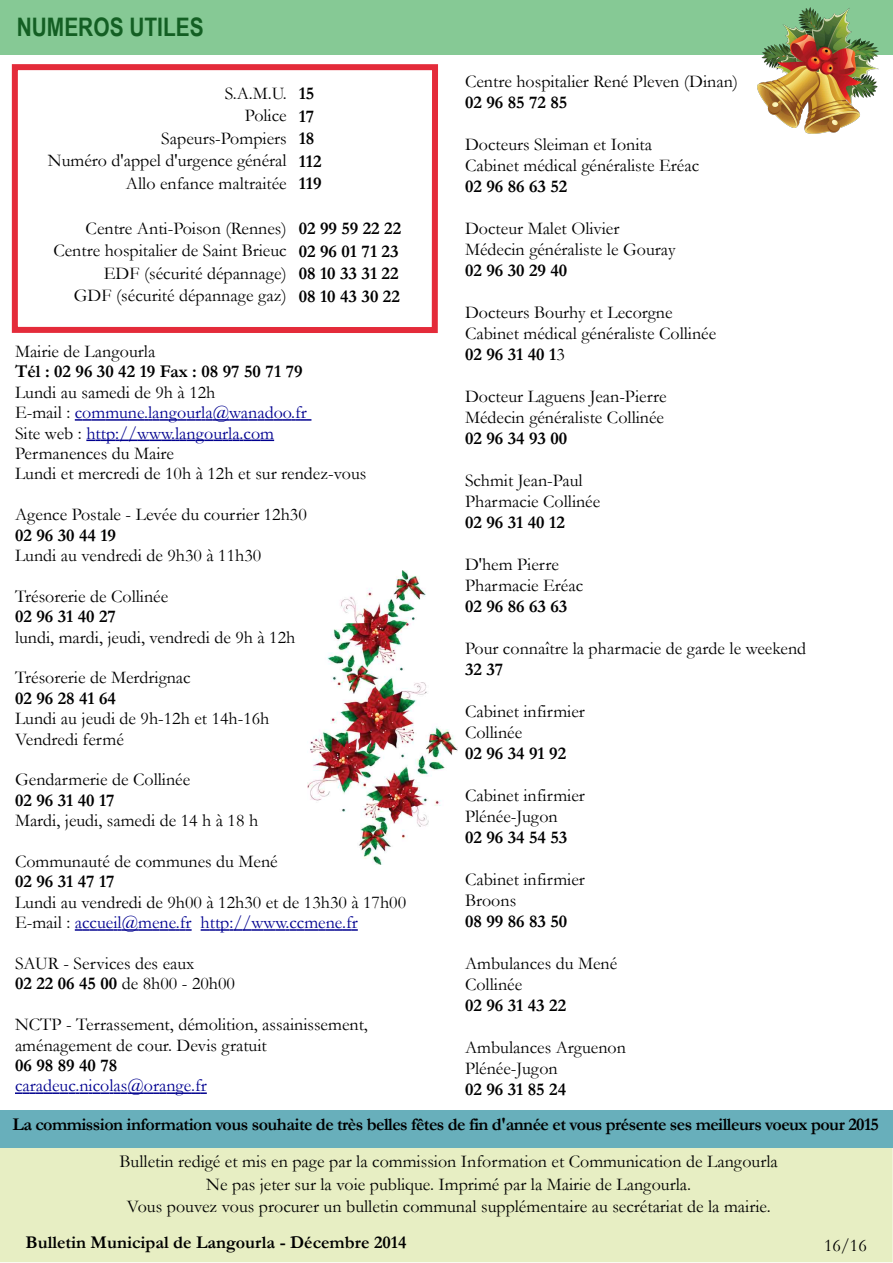
<style>
.page{position:relative;width:893px;height:1263px;background:#fff}
.page>*{position:absolute;margin:0;border:0;box-sizing:border-box;transform-origin:0 0}
.t1{font:700 25.5px "Arial Narrow";color:#135f23}
.t2{font:18px/21px "Garamond";color:#000}
.t3{font:700 18px/22.5px "Garamond";color:#000}
.t4{font:700 18px "Garamond";letter-spacing:-.03em;color:#000}
.t5{font:18px "Garamond";color:#00008f}
.s1{color:#00008f}
.s2{font-weight:700}
</style>
<div class="page">
<div style="left:0;top:0;width:893px;height:55px;background:#86c995"></div>
<svg style="left:75px;top:419px;width:236px;height:2px"></svg>
<svg style="left:86px;top:440px;width:188px;height:1px"></svg>
<svg style="left:75px;top:929px;width:117px;height:2px"></svg>
<svg style="left:201px;top:929px;width:157px;height:2px"></svg>
<svg style="left:15px;top:1092px;width:192px;height:2px"></svg>
<div style="left:12px;top:64px;width:426px;height:269px;border:6px solid #e42b3a"></div>
<div style="left:0;top:1148px;width:893px;height:114px;background:#e7eec3"></div>
<img style="left:758px;top:8px;width:121px;height:126px">
<img style="left:308px;top:570px;width:150px;height:295px">
<div style="left:0;top:1110px;width:892px;height:38px;background:#68afbb"></div>
<h1 class="t1" style="left:17px;top:13px;width:188px">NUMEROS UTILES</h1>
<p class="t2" style="left:48px;top:82px;width:240px;line-height:22.5px;text-align:right">S.A.M.U.<br>Police<br>Sapeurs-Pompiers<br>Numéro d'appel d'urgence général<br>Allo enfance maltraitée</p>
<p class="t2" style="left:53px;top:217px;width:235px;line-height:22.5px;text-align:right">Centre Anti-Poison (Rennes)<br>Centre hospitalier de Saint Brieuc<br>EDF (sécurité dépannage)<br>GDF (sécurité dépannage gaz)</p>
<p class="t3" style="left:299px;top:82px;width:24px">15<br>17<br>18<br>112<br>119</p>
<p class="t3" style="left:299px;top:217px;width:104px">02 99 59 22 22<br>02 96 01 71 23<br>08 10 33 31 22<br>08 10 43 30 22</p>
<p class="t2" style="left:15px;top:341px;width:142px">Mairie de Langourla</p>
<p class="t3" style="left:15px;top:361px;width:289px">Tél : 02 96 30 42 19 Fax : 08 97 50 71 79</p>
<p class="t2" style="left:15px;top:382px;width:353px;line-height:20.4px">Lundi au samedi de 9h à 12h<br>E-mail : <span class="s1">commune.langourla@wanadoo.fr<br></span>Site web : <span class="s1">http://www.langourla.com </span>Permanences du Maire<br>Lundi et mercredi de 10h à 12h et sur rendez-vous</p>
<p class="t2" style="left:15px;top:504px;width:293px">Agence Postale - Levée du courrier 12h30</p>
<p class="t3" style="left:15px;top:524px;width:103px">02 96 30 44 19</p>
<p class="t2" style="left:15px;top:545px;width:248px">Lundi au vendredi de 9h30 à 11h30</p>
<p class="t2" style="left:15px;top:586px;width:155px">Trésorerie de Collinée</p>
<p class="t3" style="left:15px;top:605px;width:103px">02 96 31 40 27</p>
<p class="t2" style="left:15px;top:627px;width:282px">lundi, mardi, jeudi, vendredi de 9h à 12h</p>
<p class="t2" style="left:15px;top:667px;width:177px">Trésorerie de Merdrignac</p>
<p class="t3" style="left:15px;top:687px;width:103px">02 96 28 41 64</p>
<p class="t2" style="left:15px;top:708px;width:256px;line-height:20.4px">Lundi au jeudi de 9h-12h et 14h-16h<br>Vendredi fermé</p>
<p class="t2" style="left:15px;top:769px;width:177px">Gendarmerie de Collinée</p>
<p class="t3" style="left:15px;top:789px;width:101px">02 96 31 40 17</p>
<p class="t2" style="left:15px;top:810px;width:245px">Mardi, jeudi, samedi de 14 h à 18 h</p>
<p class="t2" style="left:15px;top:851px;width:264px">Communauté de communes du Mené</p>
<p class="t3" style="left:15px;top:871px;width:101px">02 96 31 47 17</p>
<p class="t2" style="left:15px;top:892px;width:393px;line-height:20.4px">Lundi au vendredi de 9h00 à 12h30 et de 13h30 à 17h00<br>E-mail : <span class="s1">accueil@mene.fr http://www.ccmene.fr</span></p>
<p class="t2" style="left:15px;top:953px;width:221px;line-height:20.4px">SAUR - Services des eaux<br><span class="s2">02 22 06 45 00</span> de 8h00 - 20h00</p>
<p class="t2" style="left:15px;top:1014px;width:354px;line-height:20.4px">NCTP - Terrassement, démolition, assainissement, aménagement de cour. Devis gratuit</p>
<p class="t3" style="left:15px;top:1054px;width:104px">06 98 89 40 78</p>
<p class="t5" style="left:15px;top:1076px;width:193px">caradeuc.nicolas@orange.fr</p>
<p class="t2" style="left:465px;top:71px;width:275px">Centre hospitalier René Pleven (Dinan)</p>
<p class="t3" style="left:465px;top:91px;width:104px">02 96 85 72 85</p>
<p class="t2" style="left:465px;top:134px;width:236px">Docteurs Sleiman et Ionita<br>Cabinet médical généraliste Eréac</p>
<p class="t3" style="left:465px;top:175px;width:104px">02 96 86 63 52</p>
<p class="t2" style="left:465px;top:218px;width:212px">Docteur Malet Olivier<br>Médecin généraliste le Gouray</p>
<p class="t3" style="left:465px;top:259px;width:104px">02 96 30 29 40</p>
<p class="t2" style="left:465px;top:302px;width:253px">Docteurs Bourhy et Lecorgne<br>Cabinet médical généraliste Collinée<br><span class="s2">02 96 31 40 1</span>3</p>
<p class="t2" style="left:465px;top:386px;width:203px">Docteur Laguens Jean-Pierre<br>Médecin généraliste Collinée</p>
<p class="t3" style="left:465px;top:427px;width:104px">02 96 34 93 00</p>
<p class="t2" style="left:465px;top:470px;width:137px">Schmit Jean-Paul<br>Pharmacie Collinée</p>
<p class="t3" style="left:465px;top:511px;width:101px">02 96 31 40 12</p>
<p class="t2" style="left:465px;top:554px;width:120px">D'hem Pierre<br>Pharmacie Eréac</p>
<p class="t3" style="left:465px;top:595px;width:104px">02 96 86 63 63</p>
<p class="t2" style="left:465px;top:638px;width:343px">Pour connaître la pharmacie de garde le weekend</p>
<p class="t3" style="left:465px;top:658px;width:40px">32 37</p>
<p class="t2" style="left:465px;top:701px;width:121px">Cabinet infirmier<br>Collinée</p>
<p class="t3" style="left:465px;top:742px;width:103px">02 96 34 91 92</p>
<p class="t2" style="left:465px;top:785px;width:121px">Cabinet infirmier<br>Plénée-Jugon</p>
<p class="t3" style="left:465px;top:826px;width:104px">02 96 34 54 53</p>
<p class="t2" style="left:465px;top:869px;width:121px">Cabinet infirmier<br>Broons</p>
<p class="t3" style="left:465px;top:910px;width:104px">08 99 86 83 50</p>
<p class="t2" style="left:465px;top:953px;width:154px">Ambulances du Mené<br>Collinée</p>
<p class="t3" style="left:465px;top:994px;width:103px">02 96 31 43 22</p>
<p class="t2" style="left:465px;top:1037px;width:162px">Ambulances Arguenon<br>Plénée-Jugon</p>
<p class="t3" style="left:465px;top:1078px;width:103px">02 96 31 85 24</p>
<p class="t4" style="left:12px;top:1114px;width:868px">La commission information vous souhaite de très belles fêtes de fin d'année et vous présente ses meilleurs voeux pour 2015</p>
<p class="t2" style="left:120px;top:1150px;width:660px;line-height:22.5px;text-align:center">Bulletin redigé et mis en page par la commission Information et Communication de Langourla<br>Ne pas jeter sur la voie publique. Imprimé par la Mairie de Langourla.<br>Vous pouvez vous procurer un bulletin communal supplémentaire au secrétariat de la mairie.</p>
<p class="t3" style="left:26px;top:1232px;width:382px">Bulletin Municipal de Langourla - Décembre 2014</p>
<p class="t2" style="left:824px;top:1235px;width:44px">16/16</p>
</div>
